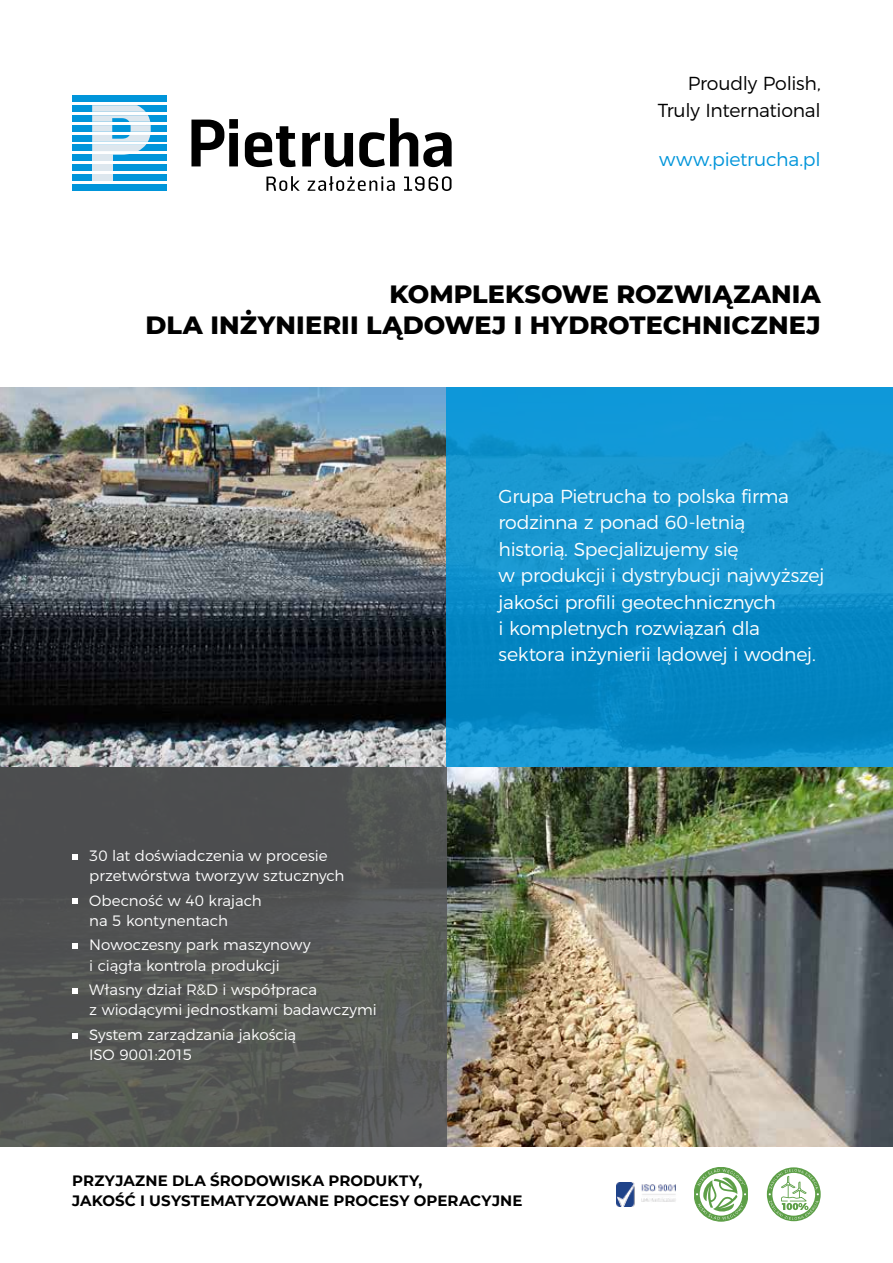
<style>
.page{position:relative;width:893px;height:1263px;background:#fff}
.page>*{position:absolute;margin:0;border:0;box-sizing:border-box;transform-origin:0 0}
.t1{font:800 25.5px/30.6px "Montserrat";letter-spacing:.005em;color:#000;text-align:right}
.t2{font:300 18.9px/26.4px "Montserrat";letter-spacing:-.015em;color:#fff}
.t3{font:300 18.9px/26.4px "Montserrat";letter-spacing:-.015em;color:#000;text-align:right}
.t4{font:300 18.9px "Montserrat";letter-spacing:-.01em;color:#0095da}
.t5{font:300 15px/20.2px "Montserrat";letter-spacing:-.005em;color:#fff}
.t6{font:700 15px/20.2px "Montserrat";letter-spacing:.005em;color:#000}
</style>
<div class="page">
<img style="left:0;top:388px;width:893px;height:758px">
<div style="left:0;top:767px;width:446px;height:379px;background:linear-gradient(to bottom,#4d4e50,#595c58)"></div>
<svg style="left:446px;top:388px;width:447px;height:379px;background:#0e90cc"></svg>
<svg style="left:72px;top:854px;width:6px;height:5px"></svg>
<svg style="left:72px;top:899px;width:6px;height:5px"></svg>
<svg style="left:72px;top:943px;width:6px;height:6px"></svg>
<svg style="left:72px;top:988px;width:6px;height:5px"></svg>
<svg style="left:72px;top:1033px;width:6px;height:5px"></svg>
<img style="left:617px;top:1182px;width:59px;height:24px">
<svg style="left:767px;top:1167px;width:54px;height:54px"></svg>
<svg style="left:769px;top:1169px;width:50px;height:51px"></svg>
<div style="left:694px;top:1167px;width:54px;height:54px;border:1px solid #5d9f47;border-radius:50%"></div>
<svg style="left:696px;top:1169px;width:50px;height:51px"></svg>
<svg style="left:191px;top:119px;width:47px;height:47px"></svg>
<svg style="left:245px;top:126px;width:51px;height:41px"></svg>
<svg style="left:302px;top:132px;width:51px;height:35px"></svg>
<svg style="left:359px;top:118px;width:93px;height:49px"></svg>
<svg style="left:266px;top:176px;width:34px;height:15px"></svg>
<svg style="left:308px;top:176px;width:87px;height:15px"></svg>
<svg style="left:404px;top:176px;width:47px;height:15px"></svg>
<div style="left:72px;top:96px;width:95px;height:6px;background:#0095da"></div>
<div style="left:72px;top:105px;width:95px;height:7px;background:#0095da"></div>
<div style="left:72px;top:115px;width:95px;height:7px;background:#0095da"></div>
<div style="left:72px;top:125px;width:95px;height:6px;background:#0095da"></div>
<div style="left:72px;top:135px;width:95px;height:6px;background:#0095da"></div>
<div style="left:72px;top:145px;width:95px;height:6px;background:#0095da"></div>
<div style="left:72px;top:155px;width:95px;height:6px;background:#0095da"></div>
<div style="left:72px;top:164px;width:95px;height:7px;background:#0095da"></div>
<div style="left:72px;top:174px;width:95px;height:7px;background:#0095da"></div>
<div style="left:72px;top:184px;width:95px;height:6px;background:#0095da"></div>
<svg style="left:92px;top:105px;width:59px;height:76px"></svg>
<div style="left:92px;top:155px;width:20px;height:6px;background:#dde7ee"></div>
<div style="left:92px;top:164px;width:20px;height:7px;background:#dde7ee"></div>
<div style="left:92px;top:174px;width:20px;height:7px;background:#dde7ee"></div>
<p class="t3" style="left:658px;top:69px;width:164px">Proudly Polish,<br>Truly International</p>
<p class="t4" style="left:659px;top:145px;width:163px">www.pietrucha.pl</p>
<h1 class="t1" style="left:145px;top:277px;width:677px">KOMPLEKSOWE ROZWIĄZANIA<br>DLA INŻYNIERII LĄDOWEJ I HYDROTECHNICZNEJ</h1>
<p class="t5" style="left:89px;top:844px;width:257px;text-indent:-17px">• 30 lat doświadczenia w procesie przetwórstwa tworzyw sztucznych</p>
<p class="t5" style="left:89px;top:889px;width:174px;text-indent:-17px">• Obecność w 40 krajach na 5 kontynentach</p>
<p class="t5" style="left:89px;top:934px;width:223px;text-indent:-17px">• Nowoczesny park maszynowy i ciągła kontrola produkcji</p>
<p class="t5" style="left:89px;top:978px;width:289px;text-indent:-17px">• Własny dział R&amp;D i współpraca<br>z wiodącymi jednostkami badawczymi</p>
<p class="t5" style="left:89px;top:1023px;width:208px;text-indent:-17px">• System zarządzania jakością<br>ISO 9001:2015</p>
<p class="t2" style="left:498px;top:481px;width:327px">Grupa Pietrucha to polska firma rodzinna z ponad 60-letnią<br>historią. Specjalizujemy się<br>w produkcji i dystrybucji najwyższej jakości profili geotechnicznych<br>i kompletnych rozwiązań dla sektora inżynierii lądowej i wodnej.</p>
<p class="t6" style="left:72px;top:1170px;width:452px">PRZYJAZNE DLA ŚRODOWISKA PRODUKTY,<br>JAKOŚĆ I USYSTEMATYZOWANE PROCESY OPERACYJNE</p>
</div>
